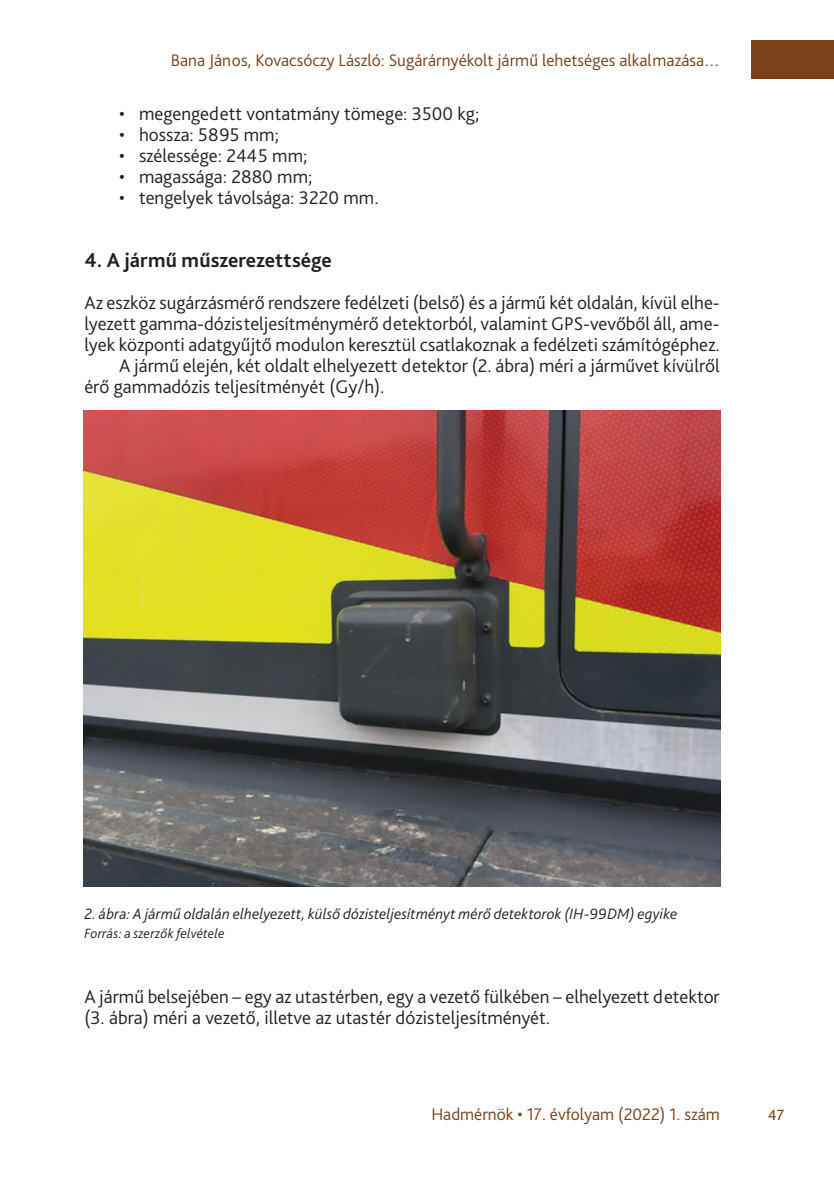
<style>
.page{position:relative;width:834px;height:1181px;background:#fff}
.page>*{position:absolute;margin:0;border:0;box-sizing:border-box;transform-origin:0 0}
._1_1__Head_címsor1{font:700 21px "Bliss Pro";color:#231f20}
._3_1_első_bekezdés{font:300 19.25px/21px "Bliss Pro";color:#231f20;text-align:justify}
._3_szövegtörzs{font:300 19.25px/21px "Bliss Pro";color:#231f20}
.t1{font:300 19.25px "Bliss Pro";color:#784118}
.t2{font:300 17.5px "Bliss Pro";color:#784118}
._8_Ábra__képalárás{font:italic 300 15.75px "Bliss Pro";letter-spacing:.01em;color:#231f20}
._8_ábra_forrás{font:italic 300 14px "Bliss Pro";letter-spacing:.015em;color:#231f20}
</style>
<div class="page">
<div style="left:750px;top:41px;width:83px;height:38px;background:#784118"></div>
<img style="left:84px;top:410px;width:636px;height:476px">
<p class="t2" style="left:171px;top:49px;width:550px">Bana János, Kovacsóczy László: Sugárárnyékolt jármű lehetséges alkalmazása…</p>
<p class="_3_1_első_bekezdés" style="left:119px;top:103px;width:361px">• megengedett vontatmány tömege: 3500 kg;</p>
<p class="_3_1_első_bekezdés" style="left:119px;top:124px;width:161px">• hossza: 5895 mm;</p>
<p class="_3_1_első_bekezdés" style="left:119px;top:145px;width:190px">• szélessége: 2445 mm;</p>
<p class="_3_1_első_bekezdés" style="left:119px;top:166px;width:195px">• magassága: 2880 mm;</p>
<p class="_3_1_első_bekezdés" style="left:119px;top:187px;width:261px">• tengelyek távolsága: 3220 mm.</p>
<p class="_1_1__Head_címsor1" style="left:84px;top:247px;width:249px">4. A jármű műszerezettsége</p>
<p class="_3_1_első_bekezdés" style="left:84px;top:292px;width:636px">Az eszköz sugárzásmérő rendszere fedélzeti (belső) és a jármű két oldalán, kívül elhe&shy;lyezett gamma-dózisteljesítménymérő detektorból, valamint GPS-vevőből áll, ame&shy;lyek központi adatgyűjtő modulon keresztül csatlakoznak a fedélzeti számítógéphez.</p>
<p class="_3_szövegtörzs" style="left:84px;top:355px;width:636px;text-indent:35px">A jármű elején, két oldalt elhelyezett detektor (2. ábra) méri a járművet kívülről érő gammadózis teljesítményét (Gy/h).</p>
<p class="_8_Ábra__képalárás" style="left:84px;top:903px;width:594px">2. ábra: A jármű oldalán elhelyezett, külső dózisteljesítményt mérő detektorok (IH-99DM) egyike</p>
<p class="_8_ábra_forrás" style="left:84px;top:925px;width:141px">Forrás: a szerzők felvétele</p>
<p class="_3_1_első_bekezdés" style="left:84px;top:985px;width:636px">A jármű belsejében – egy az utastérben, egy a vezető fülkében – elhelyezett detektor (3. ábra) méri a vezető, illetve az utastér dózisteljesítményét.</p>
<p class="t2" style="left:431px;top:1103px;width:290px">Hadmérnök • 17. évfolyam (2022) 1. szám</p>
<p class="t1" style="left:767px;top:1102px;width:18px">47</p>
</div>
